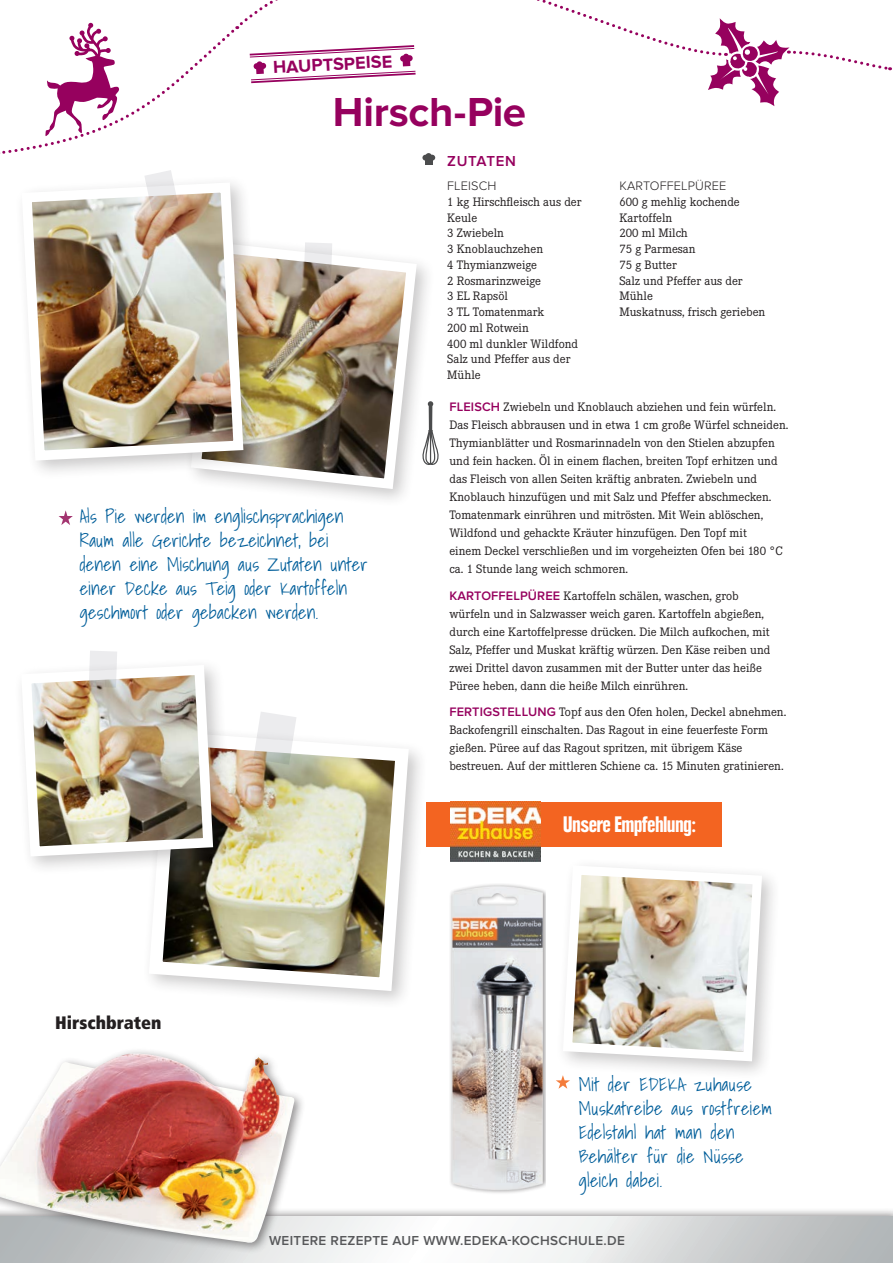
<style>
.page{position:relative;width:893px;height:1263px;background:#fff}
.page>*{position:absolute;margin:0;border:0;box-sizing:border-box;transform-origin:0 0}
.t1{font:700 42px "Proxima Nova";letter-spacing:-.01em;color:#96015e}
.t2{font:900 condensed 22.05px "Plak";color:#fff}
.t3{font:900 condensed 18px "Frutiger";color:#231f20}
.t4{font:700 18px "Proxima Nova";color:#96015e}
.t5{font:300 16.5px/24px "Shadows Into";letter-spacing:.01em;color:#005e9a}
.t6{font:600 15px "Proxima Nova";letter-spacing:.045em;color:#96015e}
.t7{font:600 13.5px "Proxima Nova";letter-spacing:.025em;color:#57585a}
.t8{font:12.75px/15.8px "Corporate E";color:#231f20}
.t9{font:300 12.75px "Proxima Nova";letter-spacing:.01em;color:#231f20}
.s1{font-family:"Proxima Nova";font-weight:600;color:#96015e}
</style>
<div class="page">
<div style="left:425px;top:158px;width:7px;height:7px;background:#4b4c4d"></div>
<svg style="left:436px;top:445px;width:3px;height:19px"></svg>
<div style="left:426px;top:802px;width:296px;height:44px;background:#f36421"></div>
<img style="left:450px;top:802px;width:91px;height:60px">
<div style="left:555px;top:858px;width:227px;height:223px;background:#231f20;opacity:.25"></div>
<img style="left:558px;top:861px;width:209px;height:205px">
<svg style="left:556px;top:1075px;width:14px;height:14px"></svg>
<img style="left:450px;top:884px;width:95px;height:308px">
<svg style="left:59px;top:510px;width:14px;height:15px"></svg>
<div style="left:184px;top:235px;width:252px;height:273px;background:#231f20;opacity:.25"></div>
<img style="left:186px;top:237px;width:236px;height:257px">
<div style="left:14px;top:175px;width:249px;height:305px;background:#231f20;opacity:.25"></div>
<img style="left:17px;top:177px;width:231px;height:289px">
<svg style="left:144px;top:170px;width:34px;height:41px"></svg>
<svg style="left:304px;top:242px;width:28px;height:37px"></svg>
<div style="left:141px;top:724px;width:287px;height:286px;background:#fff"></div>
<img style="left:151px;top:749px;width:265px;height:249px">
<svg style="left:253px;top:712px;width:43px;height:53px"></svg>
<div style="left:14px;top:657px;width:219px;height:219px;background:#231f20;opacity:.25"></div>
<img style="left:16px;top:651px;width:202px;height:210px">
<svg style="left:0;top:0;width:890px;height:161px"></svg>
<div style="left:0;top:1208px;width:893px;height:55px;background:#231f20;opacity:.7"></div>
<svg style="left:0;top:1217px;width:893px;height:46px"></svg>
<div style="left:0;top:1047px;width:306px;height:208px;background:#231f20;opacity:.5"></div>
<img style="left:0;top:1053px;width:296px;height:191px">
<h3 class="t4" style="left:273px;top:57px;width:121px;rotate:-3deg">HAUPTSPEISE</h3>
<h1 class="t1" style="left:333px;top:87px;width:195px">Hirsch-Pie</h1>
<p class="t6" style="left:447px;top:152px;width:70px">ZUTATEN</p>
<p class="t9" style="left:447px;top:179px;width:51px">FLEISCH</p>
<p class="t8" style="left:447px;top:194px;width:136px">1 kg Hirschfleisch aus der<br>Keule<br>3 Zwiebeln<br>3 Knoblauchzehen<br>4 Thymianzweige<br>2 Rosmarinzweige<br>3 EL Rapsöl<br>3 TL Tomatenmark<br>200 ml Rotwein<br>400 ml dunkler Wildfond<br>Salz und Pfeffer aus der<br>Mühle</p>
<p class="t9" style="left:619px;top:178px;width:108px">KARTOFFELPÜREE</p>
<p class="t8" style="left:619px;top:194px;width:147px">600 g mehlig kochende<br>Kartoffeln<br>200 ml Milch<br>75 g Parmesan<br>75 g Butter<br>Salz und Pfeffer aus der<br>Mühle<br>Muskatnuss, frisch gerieben</p>
<p class="t5" style="left:80px;top:505px;width:289px">Als Pie werden im englischsprachigen Raum alle Gerichte bezeichnet, bei denen eine Mischung aus Zutaten unter einer Decke aus Teig oder Kartoffeln geschmort oder gebacken werden.</p>
<h3 class="t3" style="left:55px;top:1011px;width:108px">Hirschbraten</h3>
<p class="t8" style="left:449px;top:398px;width:341px;line-height:18px"><span class="s1">FLEISCH</span> Zwiebeln und Knoblauch abziehen und fein würfeln.<br>Das Fleisch abbrausen und in etwa 1 cm große Würfel schneiden.<br>Thymianblätter und Rosmarinnadeln von den Stielen abzupfen und fein hacken. Öl in einem flachen, breiten Topf erhitzen und das Fleisch von allen Seiten kräftig anbraten. Zwiebeln und Knoblauch hinzufügen und mit Salz und Pfeffer abschmecken.<br>Tomatenmark einrühren und mitrösten. Mit Wein ablöschen, Wildfond und gehackte Kräuter hinzufügen. Den Topf mit<br>einem Deckel verschließen und im vorgeheizten Ofen bei 180 °C ca. 1 Stunde lang weich schmoren.</p>
<p class="t8" style="left:449px;top:587px;width:322px;line-height:18px"><span class="s1">KARTOFFELPÜREE</span> Kartoffeln schälen, waschen, grob würfeln und in Salzwasser weich garen. Kartoffeln abgießen, durch eine Kartoffelpresse drücken. Die Milch aufkochen, mit Salz, Pfeffer und Muskat kräftig würzen. Den Käse reiben und zwei Drittel davon zusammen mit der Butter unter das heiße Püree heben, dann die heiße Milch einrühren.</p>
<p class="t8" style="left:449px;top:703px;width:338px;line-height:18px"><span class="s1">FERTIGSTELLUNG</span> Topf aus den Ofen holen, Deckel abnehmen.<br>Backofengrill einschalten. Das Ragout in eine feuerfeste Form gießen. Püree auf das Ragout spritzen, mit übrigem Käse bestreuen. Auf der mittleren Schiene ca. 15 Minuten gratinieren.</p>
<h2 class="t2" style="left:563px;top:811px;width:134px">Unsere Empfehlung:</h2>
<p class="t5" style="left:579px;top:1073px;width:195px">Mit der EDEKA zuhause<br>Muskatreibe aus rostfreiem<br>Edelstahl hat man den<br>Behälter für die Nüsse gleich dabei.</p>
<p class="t7" style="left:269px;top:1233px;width:357px">WEITERE REZEPTE AUF WWW.EDEKA-KOCHSCHULE.DE</p>
</div>
